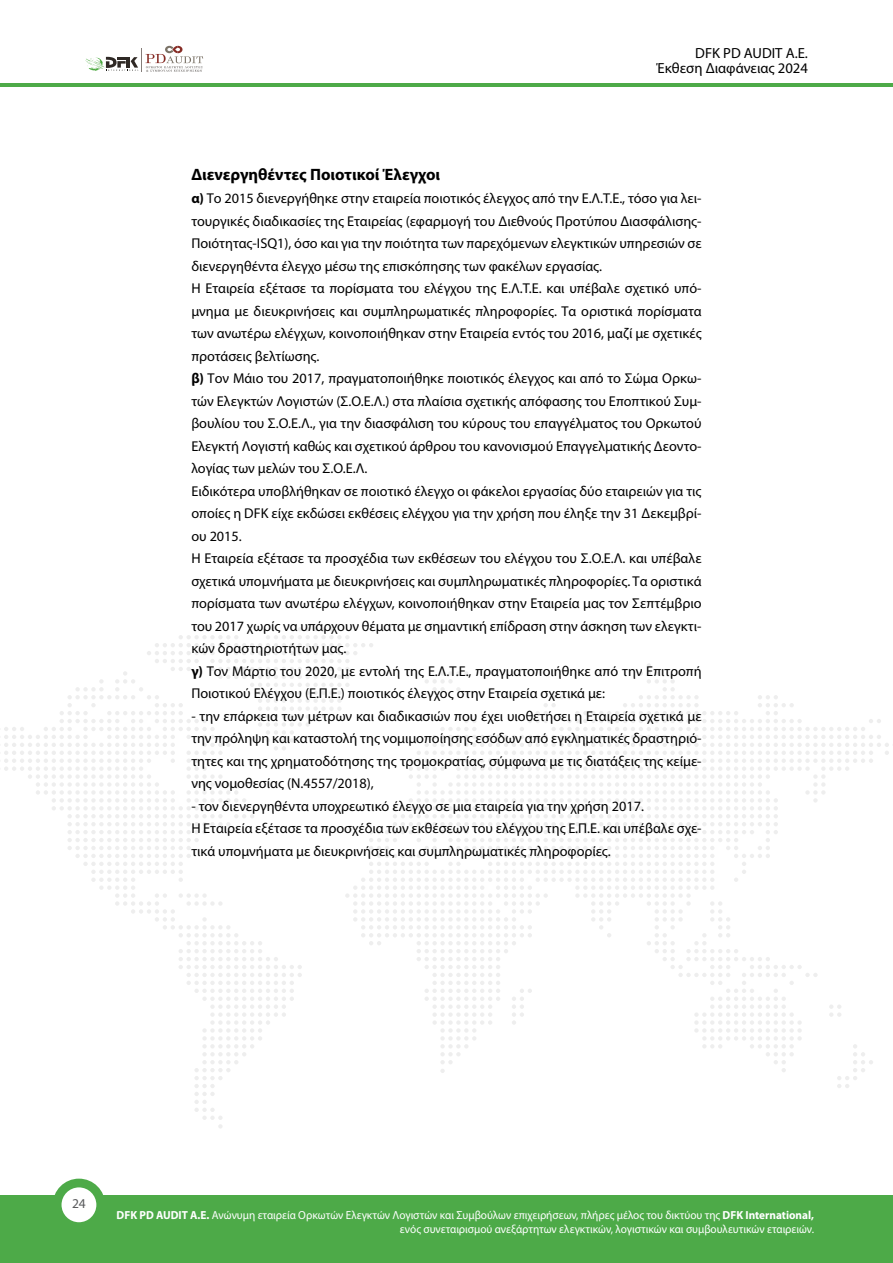
<style>
.page{position:relative;width:893px;height:1263px;background:#fff}
.page>*{position:absolute;margin:0;border:0;box-sizing:border-box;transform-origin:0 0}
.t1{font:700 16.5px "Myriad Pro";color:#000}
.t2{font:14.7px/15px "Myriad Pro";color:#000;text-align:right}
.t3{font:14.25px/22.5px "Myriad Pro";color:#000}
.t4{font:13.5px "Myriad Pro";color:#58595b}
.t5{font:11.7px/14.1px "Myriad Pro";color:#fff;text-align:right;scale:.96 1}
.s1{font-weight:700}
</style>
<div class="page">
<hr style="left:0;top:83px;width:893px;height:4px;background:#4daa48">
<div style="left:0;top:1195px;width:893px;height:68px;background:#4daa48"></div>
<svg style="left:57px;top:1183px;width:44px;height:43px"></svg>
<div style="left:53px;top:1178px;width:52px;height:53px;border:9px solid #4daa48;border-radius:50%"></div>
<svg style="left:85px;top:46px;width:118px;height:26px"></svg>
<svg style="left:4px;top:627px;width:885px;height:501px"></svg>
<p class="t2" style="left:656px;top:45px;width:153px">DFK PD AUDIT A.E.<br>Έκθεση Διαφάνειας 2024</p>
<p class="t1" style="left:191px;top:164px;width:250px">Διενεργηθέντες Ποιοτικοί Έλεγχοι</p>
<p class="t3" style="left:191px;top:187px;width:512px"><span class="s1">α)</span> Το 2015 διενεργήθηκε στην εταιρεία ποιοτικός έλεγχος από την Ε.Λ.Τ.Ε., τόσο για λει&shy;τουργικές διαδικασίες της Εταιρείας (εφαρμογή του Διεθνούς Προτύπου Διασφάλισης-Ποιότητας-ISQ1), όσο και για την ποιότητα των παρεχόμενων ελεγκτικών υπηρεσιών σε διενεργηθέντα έλεγχο μέσω της επισκόπησης των φακέλων εργασίας.<br>Η Εταιρεία εξέτασε τα πορίσματα του ελέγχου της Ε.Λ.Τ.Ε. και υπέβαλε σχετικό υπό&shy;μνημα με διευκρινήσεις και συμπληρωματικές πληροφορίες. Τα οριστικά πορίσματα των ανωτέρω ελέγχων, κοινοποιήθηκαν στην Εταιρεία εντός του 2016, μαζί με σχετικές προτάσεις βελτίωσης.<br><span class="s1">β)</span> Τον Μάιο του 2017, πραγματοποιήθηκε ποιοτικός έλεγχος και από το Σώμα Ορκω&shy;τών Ελεγκτών Λογιστών (Σ.Ο.Ε.Λ.) στα πλαίσια σχετικής απόφασης του Εποπτικού Συμ&shy;βουλίου του Σ.Ο.Ε.Λ., για την διασφάλιση του κύρους του επαγγέλματος του Ορκωτού Ελεγκτή Λογιστή καθώς και σχετικού άρθρου του κανονισμού Επαγγελματικής Δεοντο&shy;λογίας των μελών του Σ.Ο.Ε.Λ.<br>Ειδικότερα υποβλήθηκαν σε ποιοτικό έλεγχο οι φάκελοι εργασίας δύο εταιρειών για τις οποίες η DFK είχε εκδώσει εκθέσεις ελέγχου για την χρήση που έληξε την 31 Δεκεμβρί&shy;ου 2015.<br>Η Εταιρεία εξέτασε τα προσχέδια των εκθέσεων του ελέγχου του Σ.Ο.Ε.Λ. και υπέβαλε σχετικά υπομνήματα με διευκρινήσεις και συμπληρωματικές πληροφορίες. Τα οριστικά πορίσματα των ανωτέρω ελέγχων, κοινοποιήθηκαν στην Εταιρεία μας τον Σεπτέμβριο του 2017 χωρίς να υπάρχουν θέματα με σημαντική επίδραση στην άσκηση των ελεγκτι&shy;κών δραστηριοτήτων μας.<br><span class="s1">γ)</span> Τον Μάρτιο του 2020, με εντολή της Ε.Λ.Τ.Ε., πραγματοποιήθηκε από την Επιτροπή Ποιοτικού Ελέγχου (Ε.Π.Ε.) ποιοτικός έλεγχος στην Εταιρεία σχετικά με:</p>
<p class="t3" style="left:191px;top:704px;width:512px;text-align:justify">- την επάρκεια των μέτρων και διαδικασιών που έχει υιοθετήσει η Εταιρεία σχετικά με την πρόληψη και καταστολή της νομιμοποίησης εσόδων από εγκληματικές δραστηριό&shy;τητες και της χρηματοδότησης της τρομοκρατίας, σύμφωνα με τις διατάξεις της κείμε&shy;νης νομοθεσίας (Ν.4557/2018),</p>
<p class="t3" style="left:191px;top:794px;width:512px">- τον διενεργηθέντα υποχρεωτικό έλεγχο σε μια εταιρεία για την χρήση 2017.<br>Η Εταιρεία εξέτασε τα προσχέδια των εκθέσεων του ελέγχου της Ε.Π.Ε. και υπέβαλε σχε&shy;τικά υπομνήματα με διευκρινήσεις και συμπληρωματικές πληροφορίες.</p>
<p class="t4" style="left:72px;top:1195px;width:15px">24</p>
<p class="t5" style="left:117px;top:1208px;width:728px"><span class="s1">DFK PD AUDIT Α.Ε.</span> Aνώνυμη εταιρεία Ορκωτών Ελεγκτών Λογιστών και Συμβούλων επιχειρήσεων, πλήρες μέλος του δικτύου της <span class="s1">DFK International, </span>ενός συνεταιρισμού ανεξάρτητων ελεγκτικών, λογιστικών και συμβουλευτικών εταιρειών.</p>
</div>
